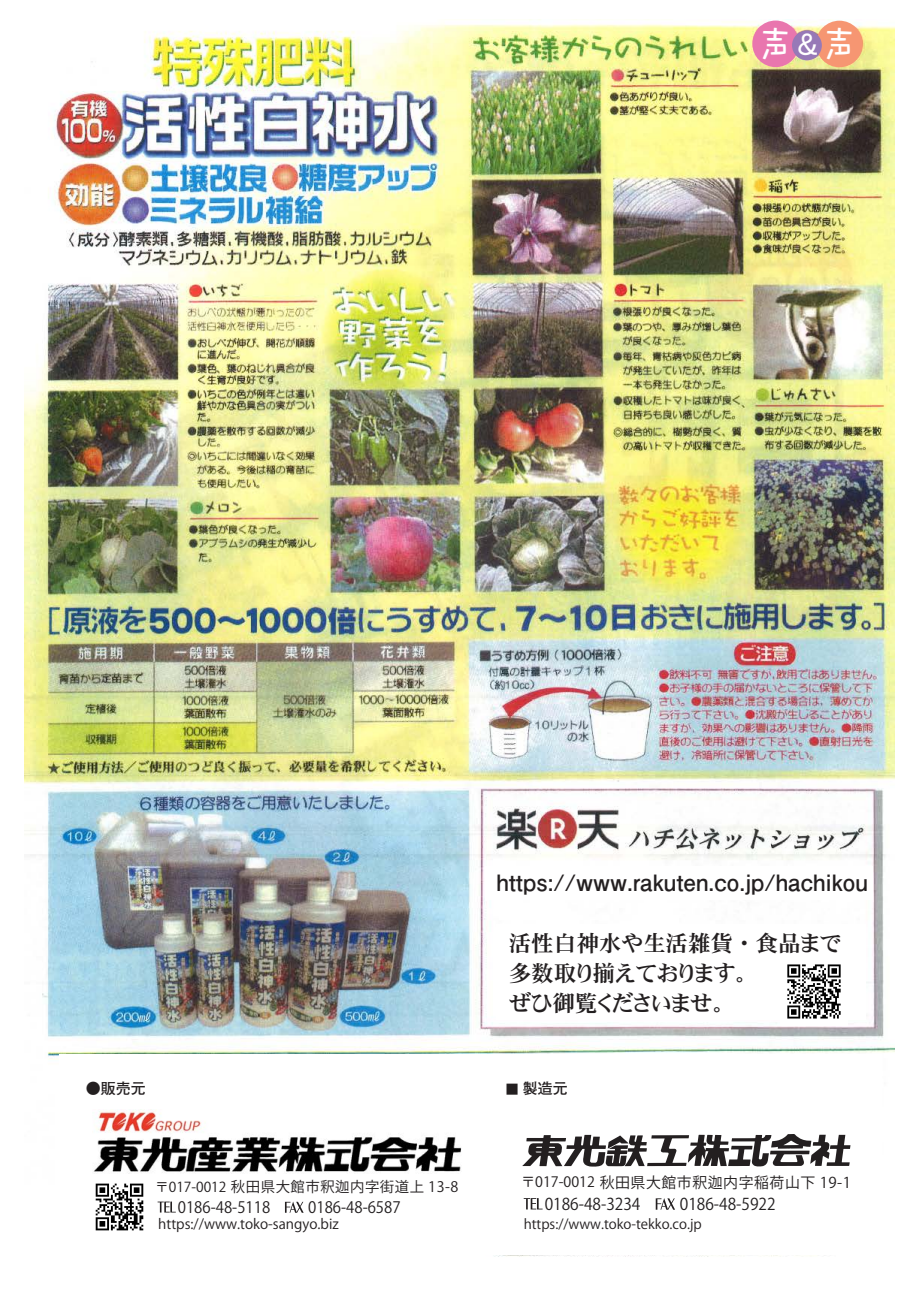
<style>
.page{position:relative;width:919px;height:1289px;background:#fff}
.page>*{position:absolute;margin:0;border:0;box-sizing:border-box;transform-origin:0 0}
.t1{font:39px "DF Craft Yu W5 WINP RKSJ H";color:#fff}
.t2{font:30px "DF Craft Yu W5 WINP RKSJ H";color:#fff}
.t3{font:22.5px/30px "FGP Heisei Mincho W7";color:#231f20}
.t4{font:700 22.5px "Futo Go B101 Pr 6 N";color:#231f20}
.t5{font:16.2px "Koz Go Pr 6 N";color:#231f20;scale:.95 1}
.t6{font:15.75px "Koz Go Pr 6 N";color:#231f20;scale:.95 1}
.t7{font:700 15px "Futo Go B101 Pr 6 N";color:#231f20}
.t8{font:14.85px "Koz Go Pr 6 N";letter-spacing:.035em;color:#231f20}
.t9{font:14.4px "Koz Go Pr 6 N";letter-spacing:.035em;color:#231f20}
.t10{font:13.8px "Koz Go Pr 6 N";color:#231f20}
.t11{font:13.5px "Koz Go Pr 6 N";color:#231f20}
.s1{font-size:39px}
.s2{font-size:12.75px}
.s3{font-size:13.8px}
.s4{font-size:14.25px}
</style>
<div class="page">
<img style="left:25px;top:20px;width:869px;height:1237px">
<div style="left:59px;top:1054px;width:822px;height:200px;background:#fff"></div>
<img style="left:93px;top:1109px;width:369px;height:63px">
<div style="left:752px;top:21px;width:46px;height:46px;background:#e976ae;border-radius:50%"></div>
<div style="left:816px;top:21px;width:46px;height:46px;background:#f69672;border-radius:50%"></div>
<div style="left:792px;top:30px;width:29px;height:30px;background:#9779b7;border-radius:50%"></div>
<div style="left:496px;top:924px;width:369px;height:96px;background:#fff"></div>
<img style="left:780px;top:964px;width:67px;height:61px">
<div style="left:485px;top:866px;width:387px;height:33px;background:#fff"></div>
<svg style="left:158px;top:1201px;width:18px;height:11px"></svg>
<svg style="left:285px;top:1201px;width:18px;height:11px"></svg>
<img style="left:95px;top:1183px;width:49px;height:48px">
<svg style="left:523px;top:1198px;width:19px;height:11px"></svg>
<svg style="left:655px;top:1198px;width:20px;height:11px"></svg>
<svg style="left:522px;top:1134px;width:328px;height:32px"></svg>
<h1 class="t1" style="left:755px;top:23px;width:40px">声</h1>
<h2 class="t2" style="left:792px;top:30px;width:67px">＆<span class="s1">声</span></h2>
<p class="t4" style="left:496px;top:864px;width:373px">https://www.rakuten.co.jp/hachikou</p>
<p class="t3" style="left:508px;top:927px;width:334px">活性白神水や生活雑貨・食品まで多数取り揃えております。<br>ぜひ御覧くださいませ。</p>
<p class="t7" style="left:86px;top:1076px;width:61px">●販売元</p>
<p class="t7" style="left:505px;top:1076px;width:63px"><span class="s2">■</span> 製造元</p>
<p class="t9" style="left:155px;top:1178px;width:305px"><span class="s3">〒017-0012</span> 秋田県大館市釈迦内字街道上 13-8</p>
<p class="t6" style="left:178px;top:1198px;width:99px">0186-48-5118</p>
<p class="t6" style="left:308px;top:1198px;width:99px">0186-48-6587</p>
<p class="t10" style="left:158px;top:1216px;width:182px">https://www.toko-sangyo.biz</p>
<p class="t8" style="left:521px;top:1174px;width:331px"><span class="s4">〒017-0012</span> 秋田県大館市釈迦内字稲荷山下 19-1</p>
<p class="t5" style="left:544px;top:1194px;width:102px">0186-48-3234</p>
<p class="t5" style="left:679px;top:1194px;width:102px">0186-48-5922</p>
<p class="t11" style="left:523px;top:1216px;width:179px">https://www.toko-tekko.co.jp</p>
</div>
